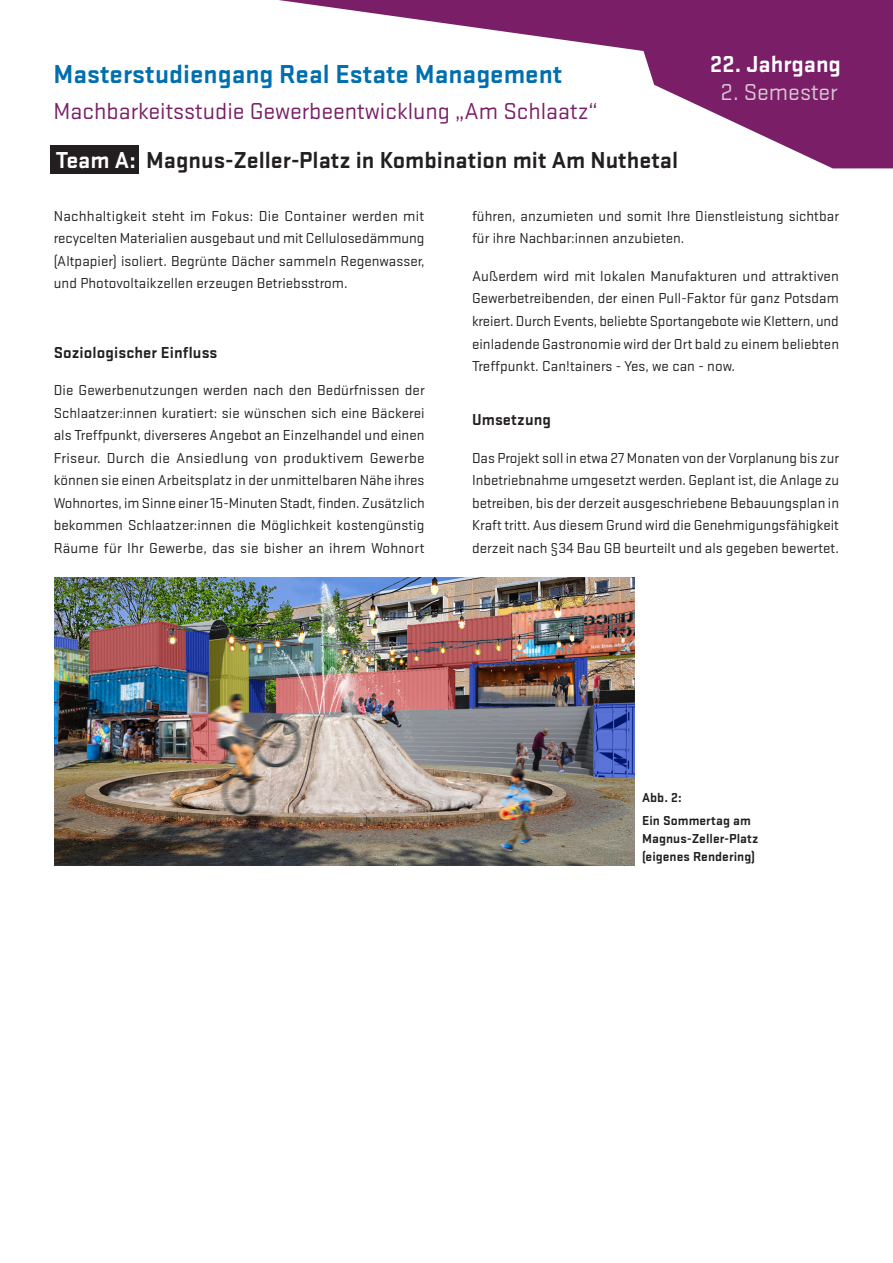
<style>
.page{position:relative;width:893px;height:1263px;background:#fff}
.page>*{position:absolute;margin:0;border:0;box-sizing:border-box;transform-origin:0 0}
.t1{font:700 27px "Stratum 1";color:#006faf}
.t2{font:700 24px "Stratum 1";color:#231f20}
.t3{font:24px "Stratum 1";color:#7a1f67}
.t4{font:700 24px "Stratum 1";color:#fff}
.t5{font:24px "Stratum 1";color:#d8c5d4}
.Fließtext{font:700 16.5px "Stratum 1";letter-spacing:.005em;color:#231f20}
.Fließtext-2{font:15px/22.5px "Stratum 1";letter-spacing:.005em;color:#231f20;text-align:justify}
.Fließtext-3{font:700 13.5px "Stratum 1";letter-spacing:.005em;color:#231f20}
.s1{color:#fff}
</style>
<div class="page">
<svg style="left:279px;top:0;width:614px;height:168px"></svg>
<div style="left:51px;top:145px;width:88px;height:29px;background:#231f20"></div>
<img style="left:54px;top:578px;width:580px;height:287px">
<p class="t1" style="left:54px;top:55px;width:510px">Masterstudiengang Real Estate Management</p>
<p class="t3" style="left:54px;top:95px;width:545px">Machbarkeitsstudie Gewerbeentwicklung „Am Schlaatz“</p>
<p class="t2" style="left:56px;top:144px;width:624px"><span class="s1">Team A:</span> Magnus-Zeller-Platz in Kombination mit Am Nuthetal</p>
<p class="t4" style="left:710px;top:47px;width:132px">22. Jahrgang</p>
<p class="t5" style="left:721px;top:77px;width:119px">2. Semester</p>
<p class="Fließtext-2" style="left:54px;top:204px;width:372px">Nachhaltigkeit steht im Fokus: Die Container werden mit recycelten Materialien ausgebaut und mit Cellulosedämmung (Altpapier) isoliert. Begrünte Dächer sammeln Regenwasser, und Photovoltaikzellen erzeugen Betriebsstrom.</p>
<p class="Fließtext" style="left:54px;top:341px;width:165px">Soziologischer Einfluss</p>
<p class="Fließtext-2" style="left:54px;top:378px;width:373px">Die Gewerbenutzungen werden nach den Bedürfnissen der Schlaatzer:innen kuratiert: sie wünschen sich eine Bäckerei als Treffpunkt, diverseres Angebot an Einzelhandel und einen Friseur. Durch die Ansiedlung von produktivem Gewerbe können sie einen Arbeitsplatz in der unmittelbaren Nähe ihres Wohnortes, im Sinne einer 15-Minuten Stadt, finden. Zusätzlich bekommen Schlaatzer:innen die Möglichkeit kostengünstig Räume für Ihr Gewerbe, das sie bisher an ihrem Wohnort</p>
<p class="Fließtext-2" style="left:472px;top:204px;width:368px">führen, anzumieten und somit Ihre Dienstleistung sichtbar für ihre Nachbar:innen anzubieten.</p>
<p class="Fließtext-2" style="left:472px;top:264px;width:369px">Außerdem wird mit lokalen Manufakturen und attraktiven Gewerbetreibenden, der einen Pull-Faktor für ganz Potsdam kreiert. Durch Events, beliebte Sportangebote wie Klettern, und einladende Gastronomie wird der Ort bald zu einem beliebten Treffpunkt. Can!tainers - Yes, we can - now.</p>
<p class="Fließtext" style="left:472px;top:408px;width:81px">Umsetzung</p>
<p class="Fließtext-2" style="left:472px;top:446px;width:369px">Das Projekt soll in etwa 27 Monaten von der Vorplanung bis zur Inbetriebnahme umgesetzt werden. Geplant ist, die Anlage zu betreiben, bis der derzeit ausgeschriebene Bebauungsplan in Kraft tritt. Aus diesem Grund wird die Genehmigungsfähigkeit derzeit nach §34 Bau GB beurteilt und als gegeben bewertet.</p>
<p class="Fließtext-3" style="left:642px;top:789px;width:41px">Abb. 2:</p>
<p class="Fließtext-3" style="left:642px;top:811px;width:110px">Ein Sommertag am</p>
<p class="Fließtext-3" style="left:642px;top:829px;width:118px">Magnus-Zeller-Platz</p>
<p class="Fließtext-3" style="left:642px;top:847px;width:114px">(eigenes Rendering)</p>
</div>
